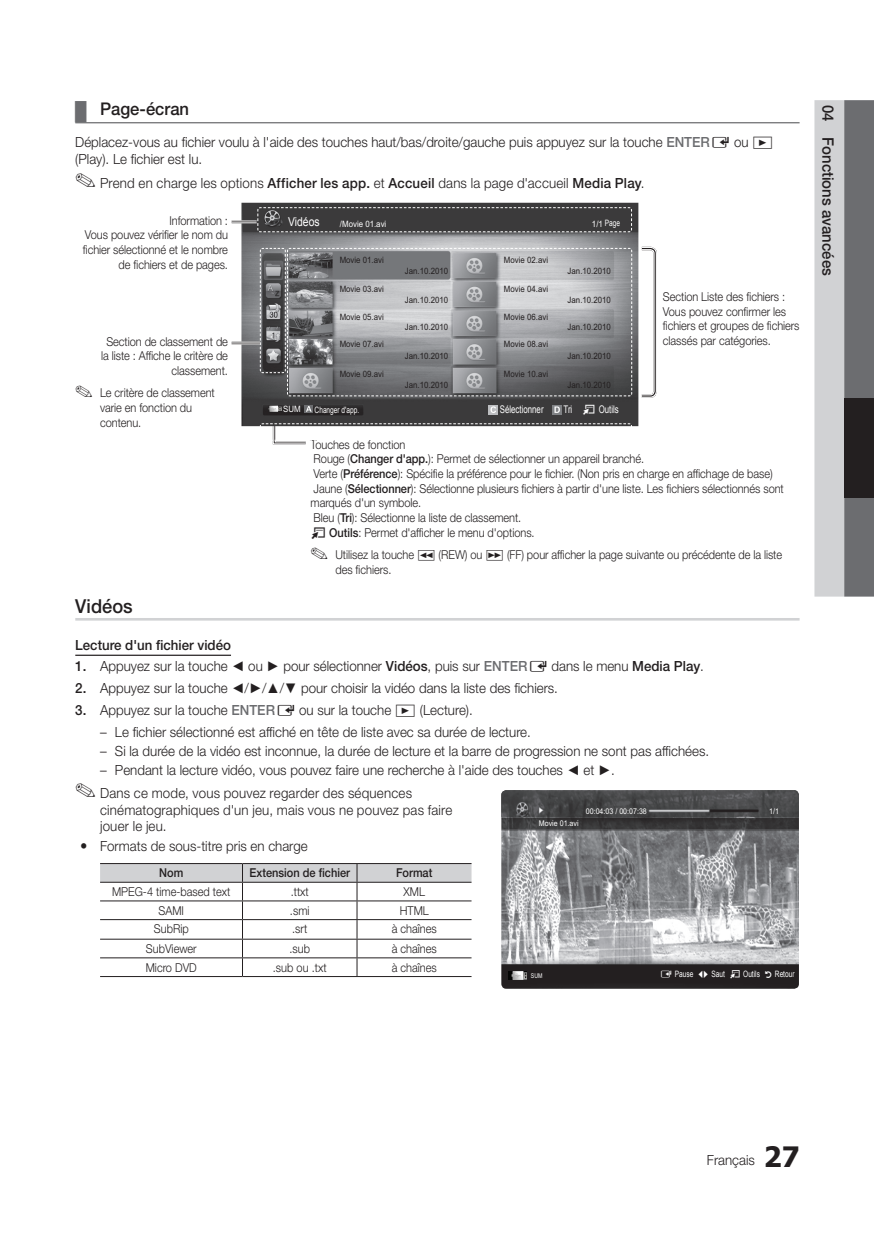
<style>
.page{position:relative;width:874px;height:1240px;background:#fff}
.page>*{position:absolute;margin:0;border:0;box-sizing:border-box;transform-origin:0 0}
.t1{font:500 19.25px "Helvetica Neue LT Pro";color:#231f20;scale:.95 1}
.t2{font:500 17.5px "Helvetica Neue LT Pro";color:#231f20;scale:.95 1}
.t3{font:500 15.75px "Helvetica Neue LT Pro";color:#231f20;scale:.95 1}
.t4{font:300 14px/16.8px "Helvetica Neue LT Pro";color:#231f20;scale:.95 1}
.t5{font:500 14px "Helvetica Neue LT Pro";color:#231f20;scale:.95 1}
.t6{font:300 12.25px/14.7px "Helvetica Neue LT Pro";letter-spacing:-.005em;color:#231f20;scale:.9 1}
.t7{font:500 12.25px "Helvetica Neue LT Pro";color:#231f20;scale:.9 1}
.t8{font:12.25px "Arial";color:#fff;scale:.85 1}
.t9{font:10.5px "Arial";color:#fff;scale:.75 1}
.t10{font:8.75px "Arial";color:#231f20;scale:.9 1}
.t11{font:8.75px "Arial";color:#fff;scale:.75 1}
.t12{font:8.75px "Arial";color:#fff;scale:.9 1}
.t13{font:7.88px "Arial";color:#fff;scale:.9 1}
.t14{font:6.48px "Arial";color:#fff;scale:.8 1}
.s1{font-family:"ASTTV Icons 2";font-weight:400;color:#6c6d70}
.s2{font-weight:500;color:#6c6d70}
.s3{font-family:"ASTTV Icons 2";font-weight:400}
.s4{font-weight:500}
.s5{font-family:"ASTTV Icons 2"}
.s6{font-family:"Arial";font-weight:400}
.s7{font-family:"Tahoma";font-weight:700;font-size:28px}
</style>
<div class="page">
<svg style="left:814px;top:100px;width:60px;height:496px;background:#a9aaac"></svg>
<div style="left:844px;top:398px;width:30px;height:99px;background:#231f20"></div>
<hr style="left:75px;top:122px;width:725px;height:1px;background:#6c6d70">
<hr style="left:75px;top:618px;width:725px;height:2px;background:#d1d2d4">
<hr style="left:75px;top:654px;width:156px;height:1px;background:#231f20">
<hr style="left:100px;top:975px;width:142px;height:1px;background:#231f20">
<hr style="left:242px;top:975px;width:115px;height:1px;background:#231f20">
<hr style="left:357px;top:975px;width:115px;height:1px;background:#231f20">
<hr style="left:100px;top:862px;width:142px;height:1px;background:#231f20">
<hr style="left:242px;top:862px;width:115px;height:1px;background:#231f20">
<hr style="left:357px;top:862px;width:115px;height:1px;background:#231f20">
<svg style="left:100px;top:863px;width:372px;height:112px"></svg>
<img style="left:501px;top:817px;width:298px;height:171px">
<img style="left:501px;top:790px;width:298px;height:27px">
<img style="left:509px;top:971px;width:18px;height:7px">
<svg style="left:638px;top:245px;width:19px;height:154px"></svg>
<img style="left:241px;top:203px;width:397px;height:223px">
<svg style="left:232px;top:207px;width:400px;height:25px;background:#484748"></svg>
<svg style="left:232px;top:247px;width:400px;height:149px;background:#919395"></svg>
<svg style="left:259px;top:405px;width:373px;height:40px"></svg>
<h2 class="t2" style="left:75px;top:98px;width:121px"><span class="s1">¦</span> Page-écran</h2>
<p class="t4" style="left:75px;top:133px;width:710px">Déplacez-vous au fichier voulu à l'aide des touches haut/bas/droite/gauche puis appuyez sur la touche <span class="s2">ENTER</span><span class="s3">E</span> ou (Play). Le fichier est lu.</p>
<p class="t4" style="left:75px;top:174px;width:601px">✎ Prend en charge les options <span class="s4">Afficher les app.</span> et <span class="s4">Accueil</span> dans la page d'accueil <span class="s4">Media Play</span>.</p>
<p class="t6" style="left:83px;top:212px;width:163px;text-align:right">Information :<br>Vous pouvez vérifier le nom du fichier sélectionné et le nombre de fichiers et de pages.</p>
<p class="t6" style="left:101px;top:334px;width:142px;text-align:right">Section de classement de la liste : Affiche le critère de classement.</p>
<p class="t6" style="left:100px;top:385px;width:129px;text-indent:-25px">✎ Le critère de classement varie en fonction du contenu.</p>
<p class="t8" style="left:288px;top:214px;width:39px">Vidéos</p>
<p class="t12" style="left:340px;top:218px;width:53px">/Movie 01.avi</p>
<p class="t12" style="left:592px;top:217px;width:33px">1/1 Page</p>
<p class="t10" style="left:340px;top:254px;width:51px">Movie 01.avi</p>
<p class="t10" style="left:504px;top:254px;width:51px">Movie 02.avi</p>
<p class="t10" style="left:504px;top:283px;width:51px">Movie 04.avi</p>
<p class="t10" style="left:504px;top:311px;width:51px">Movie 06.avi</p>
<p class="t10" style="left:504px;top:338px;width:51px">Movie 08.avi</p>
<p class="t10" style="left:504px;top:368px;width:51px">Movie 10.avi</p>
<p class="t9" style="left:500px;top:402px;width:60px">Sélectionner</p>
<p class="t9" style="left:563px;top:402px;width:75px">Tri <span class="s5">T</span> Outils</p>
<p class="t10" style="left:405px;top:265px;width:50px">Jan.10.2010</p>
<p class="t10" style="left:405px;top:294px;width:50px">Jan.10.2010</p>
<p class="t10" style="left:405px;top:321px;width:50px">Jan.10.2010</p>
<p class="t10" style="left:405px;top:350px;width:50px">Jan.10.2010</p>
<p class="t10" style="left:405px;top:379px;width:50px">Jan.10.2010</p>
<p class="t10" style="left:568px;top:265px;width:50px">Jan.10.2010</p>
<p class="t10" style="left:568px;top:294px;width:50px">Jan.10.2010</p>
<p class="t10" style="left:568px;top:321px;width:50px">Jan.10.2010</p>
<p class="t10" style="left:568px;top:350px;width:50px">Jan.10.2010</p>
<p class="t10" style="left:568px;top:379px;width:50px">Jan.10.2010</p>
<p class="t10" style="left:340px;top:283px;width:51px">Movie 03.avi</p>
<p class="t10" style="left:340px;top:311px;width:51px">Movie 05.avi</p>
<p class="t10" style="left:340px;top:338px;width:51px">Movie 07.avi</p>
<p class="t10" style="left:340px;top:368px;width:51px">Movie 09.avi</p>
<p class="t12" style="left:283px;top:403px;width:21px">SUM</p>
<p class="t11" style="left:315px;top:403px;width:61px">Changer d'app.</p>
<p class="t6" style="left:663px;top:289px;width:153px">Section Liste des fichiers :<br>Vous pouvez confirmer les fichiers et groupes de fichiers classés par catégories.</p>
<p class="t6" style="left:311px;top:436px;width:527px">Touches de fonction<br>Rouge (<span class="s4">Changer d'app.</span>): Permet de sélectionner un appareil branché.<br>Verte (<span class="s4">Préférence</span>): Spécifie la préférence pour le fichier. (Non pris en charge en affichage de base)<br>Jaune (<span class="s4">Sélectionner</span>): Sélectionne plusieurs fichiers à partir d'une liste. Les fichiers sélectionnés sont marqués d'un symbole.<br>Bleu (<span class="s4">Tri</span>): Sélectionne la liste de classement.<br><span class="s3">T</span> <span class="s4">Outils</span>: Permet d'afficher le menu d'options.</p>
<p class="t6" style="left:311px;top:547px;width:116px">✎ Utilisez la touche</p>
<p class="t6" style="left:439px;top:547px;width:383px">(REW) ou <span class="s3">µ</span> (FF) pour afficher la page suivante ou précédente de la liste</p>
<p class="t6" style="left:335px;top:561px;width:64px">des fichiers.</p>
<h1 class="t1" style="left:75px;top:594px;width:62px">Vidéos</h1>
<p class="t5" style="left:75px;top:636px;width:165px">Lecture d'un fichier vidéo</p>
<p class="t4" style="left:75px;top:657px;width:663px"><span class="s4">1.</span> Appuyez sur la touche <span class="s6">◄</span> ou <span class="s6">►</span> pour sélectionner <span class="s4">Vidéos</span>, puis sur <span class="s2">ENTER</span><span class="s3">E</span> dans le menu <span class="s4">Media Play</span>.</p>
<p class="t4" style="left:75px;top:679px;width:510px"><span class="s4">2.</span> Appuyez sur la touche <span class="s6">◄</span>/<span class="s6">►</span>/<span class="s6">▲</span>/<span class="s6">▼</span> pour choisir la vidéo dans la liste des fichiers.</p>
<p class="t4" style="left:75px;top:701px;width:334px"><span class="s4">3.</span> Appuyez sur la touche <span class="s2">ENTER</span><span class="s3">E</span> ou sur la touche</p>
<p class="t4" style="left:420px;top:701px;width:57px">(Lecture).</p>
<p class="t4" style="left:100px;top:723px;width:455px">– Le fichier sélectionné est affiché en tête de liste avec sa durée de lecture.</p>
<p class="t4" style="left:100px;top:742px;width:643px">– Si la durée de la vidéo est inconnue, la durée de lecture et la barre de progression ne sont pas affichées.</p>
<p class="t4" style="left:75px;top:758px;width:570px;line-height:22.4px;text-indent:25px">– Pendant la lecture vidéo, vous pouvez faire une recherche à l'aide des touches <span class="s6">◄</span> et <span class="s6">►</span>. ✎ Dans ce mode, vous pouvez regarder des séquences</p>
<p class="t4" style="left:100px;top:800px;width:372px">cinématographiques d'un jeu, mais vous ne pouvez pas faire jouer le jeu.</p>
<p class="t4" style="left:100px;top:836px;width:220px">Formats de sous-titre pris en charge</p>
<p class="t7" style="left:159px;top:865px;width:28px">Nom</p>
<p class="t7" style="left:250px;top:865px;width:113px">Extension de fichier</p>
<p class="t7" style="left:396px;top:865px;width:42px">Format</p>
<p class="t6" style="left:112px;top:883px;width:133px">MPEG-4 time-based text</p>
<p class="t6" style="left:291px;top:883px;width:22px">.ttxt</p>
<p class="t6" style="left:404px;top:883px;width:25px">XML</p>
<p class="t6" style="left:159px;top:902px;width:30px">SAMI</p>
<p class="t6" style="left:290px;top:902px;width:23px">.smi</p>
<p class="t6" style="left:400px;top:902px;width:34px">HTML</p>
<p class="t6" style="left:154px;top:921px;width:40px">SubRip</p>
<p class="t6" style="left:292px;top:921px;width:18px">.srt</p>
<p class="t6" style="left:392px;top:921px;width:52px">à chaînes</p>
<p class="t6" style="left:146px;top:940px;width:58px">SubViewer</p>
<p class="t6" style="left:289px;top:940px;width:24px">.sub</p>
<p class="t6" style="left:392px;top:940px;width:52px">à chaînes</p>
<p class="t6" style="left:146px;top:959px;width:58px">Micro DVD</p>
<p class="t6" style="left:273px;top:959px;width:61px">.sub ou .txt</p>
<p class="t6" style="left:392px;top:959px;width:52px">à chaînes</p>
<p class="t13" style="left:586px;top:805px;width:69px">00:04:03 / 00:07:38</p>
<p class="t13" style="left:769px;top:805px;width:12px">1/1</p>
<p class="t13" style="left:539px;top:818px;width:46px">Movie 01.avi</p>
<p class="t14" style="left:531px;top:971px;width:16px">SUM</p>
<p class="t11" style="left:660px;top:968px;width:182px"><span class="s5">E</span> Pause <span class="s5">L</span> Saut <span class="s5">T</span> Outils <span class="s5">R</span> Retour</p>
<p class="t3" style="left:838px;top:105px;width:181px;rotate:90deg">04 Fonctions avancées</p>
<p class="t4" style="left:707px;top:1150px;width:99px">Français <span class="s7">27</span></p>
</div>
